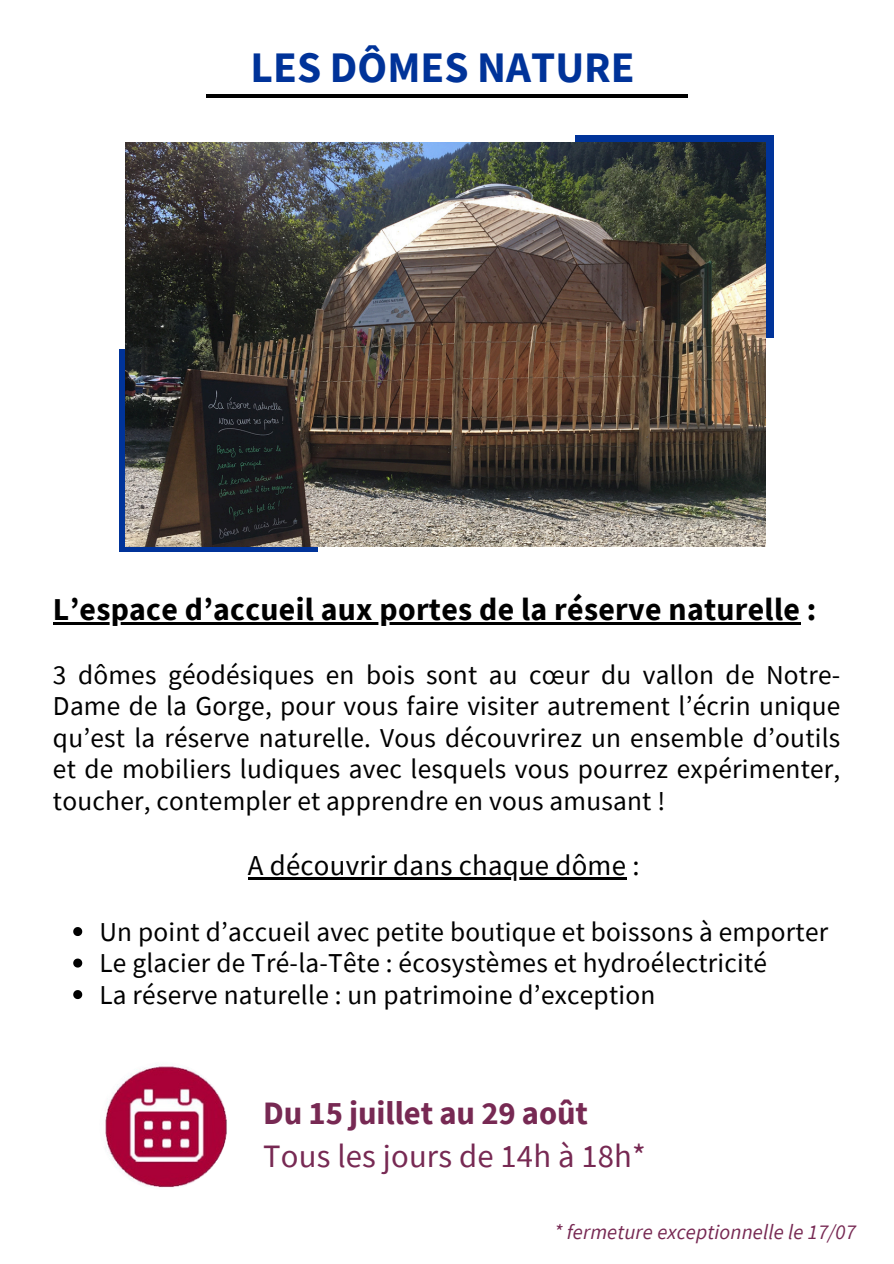
<style>
.page{position:relative;width:894px;height:1264px;background:#fff}
.page>*{position:absolute;margin:0;border:0;box-sizing:border-box;transform-origin:0 0}
.t1{font:700 43.5px "Source Sans Pro";color:#039}
.t2{font:32.7px/42.8px "Source Sans Pro";letter-spacing:.005em;color:#772953}
.t3{font:700 31.8px "Source Sans Pro";letter-spacing:.01em;color:#000}
.t4{font:28.8px "Source Sans Pro";letter-spacing:.01em;color:#000}
.t5{font:27.3px/31.5px "Source Sans Pro";letter-spacing:.01em;color:#000;text-align:justify}
.t6{font:italic 21px "Source Sans Pro";letter-spacing:.005em;color:#772953}
.s1{font-weight:700}
</style>
<div class="page">
<hr style="left:206px;top:94px;width:481px;height:4px;background:#000">
<hr style="left:53px;top:622px;width:747px;height:2px;background:#000">
<hr style="left:248px;top:877px;width:378px;height:2px;background:#000">
<svg style="left:73px;top:927px;width:9px;height:9px"></svg>
<svg style="left:73px;top:958px;width:9px;height:9px"></svg>
<svg style="left:73px;top:990px;width:9px;height:9px"></svg>
<img style="left:99px;top:1061px;width:128px;height:128px;border-radius:50%">
<div style="left:575px;top:136px;width:198px;height:202px;background:#039"></div>
<div style="left:119px;top:349px;width:198px;height:202px;background:#039"></div>
<img style="left:125px;top:142px;width:640px;height:404px">
<p class="t1" style="left:250px;top:39px;width:385px">LES DÔMES NATURE</p>
<h1 class="t3" style="left:53px;top:588px;width:764px">L’espace d’accueil aux portes de la réserve naturelle :</h1>
<p class="t5" style="left:53px;top:658px;width:788px">3 dômes géodésiques en bois sont au cœur du vallon de Notre-Dame de la Gorge, pour vous faire visiter autrement l’écrin unique qu’est la réserve naturelle. Vous découvrirez un ensemble d’outils et de mobiliers ludiques avec lesquels vous pourrez expérimenter, toucher, contempler et apprendre en vous amusant !</p>
<p class="t4" style="left:248px;top:847px;width:393px">A découvrir dans chaque dôme :</p>
<p class="t5" style="left:99px;top:915px;width:730px">Un point d’accueil avec petite boutique et boissons à emporter</p>
<p class="t5" style="left:99px;top:946px;width:669px">Le glacier de Tré-la-Tête : écosystèmes et hydroélectricité</p>
<h2 class="t5" style="left:99px;top:978px;width:557px">La réserve naturelle : un patrimoine d’exception</h2>
<p class="t2" style="left:263px;top:1091px;width:384px"><span class="s1">Du 15 juillet au 29 août<br></span>Tous les jours de 14h à 18h*</p>
<p class="t6" style="left:554px;top:1218px;width:303px">* fermeture exceptionnelle le 17/07</p>
</div>
